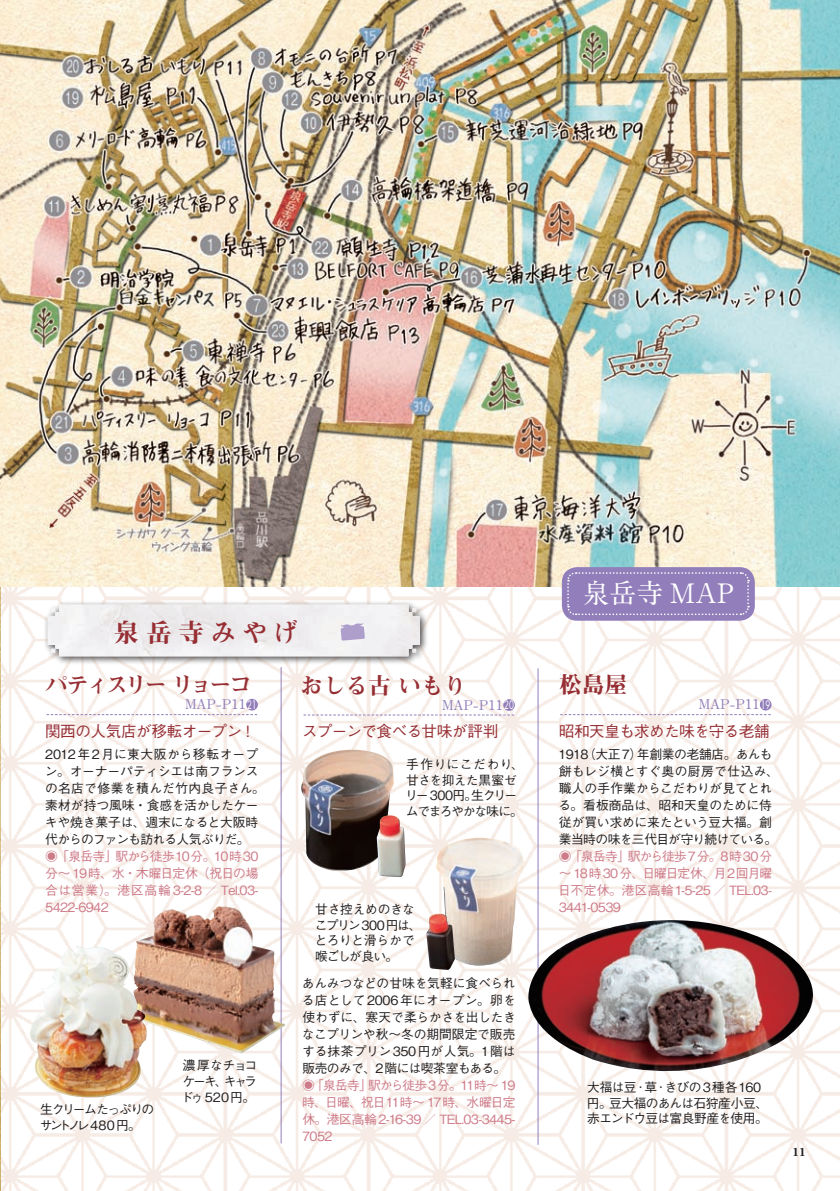
<style>
.page{position:relative;width:840px;height:1191px;background:#fff}
.page>*{position:absolute;margin:0;border:0;box-sizing:border-box;transform-origin:0 0}
.t1{font:700 26.8px "A1 Mincho Std";color:#fff}
.t2{font:25.6px "Midashi Min Pro MA31";letter-spacing:.245em;color:#962e33}
.t3{font:22.6px "Midashi Min Pro MA31";color:#962e33}
.t4{font:22.6px "Midashi Min Pro MA31";letter-spacing:-.145em;color:#962e33}
.t5{font:500 15.6px "Gothic BBB Pro";letter-spacing:-.035em;color:#962e33}
.t6{font:700 13.4px "Futo Min A101 Pro";color:#927eba}
.t7{font:500 12.8px/17px "Gothic BBB Pro";letter-spacing:-.025em;color:#231f20}
.t8{font:500 12.8px/17px "Gothic BBB Pro";letter-spacing:-.05em;color:#ce7b89}
.t9{font:500 12.8px/15.6px "Gothic BBB Pro";letter-spacing:.005em;color:#231f20}
.t10{font:500 12.8px/15.6px "Gothic BBB Pro";letter-spacing:-.11em;color:#231f20}
.t11{font:500 12.8px "Gothic BBB Pro";letter-spacing:-.055em;color:#231f20}
.t12{font:500 12.8px/15.6px "Gothic BBB Pro";letter-spacing:-.06em;color:#231f20}
.t13{font:500 12.8px "Gothic BBB Pro";letter-spacing:.03em;color:#231f20}
.t14{font:500 12.8px "Gothic BBB Pro";letter-spacing:-.005em;color:#231f20}
.t15{font:500 12.8px "Gothic BBB Pro";letter-spacing:-.05em;color:#231f20}
.t16{font:500 12.8px/15.6px "Gothic BBB Pro";letter-spacing:-.09em;color:#231f20}
.t17{font:500 12.8px "Gothic BBB Pro";letter-spacing:-.08em;color:#ce7b89}
.t18{font:500 12.8px "Gothic BBB Pro";letter-spacing:.005em;color:#ce7b89}
.t19{font:500 12.8px/15.6px "Gothic BBB Pro";letter-spacing:-.085em;color:#231f20;text-align:right}
.t20{font:500 12.8px "Gothic BBB Pro";letter-spacing:.04em;color:#231f20}
.t21{font:500 12.8px "Gothic BBB Pro";letter-spacing:-.045em;color:#231f20}
.t22{font:700 12.8px "Adobe Garamond Pro";color:#231f20}
.s1{font-family:"Futura";font-weight:400;font-size:11.4px;color:#fff}
.s2{color:#ce7b89}
</style>
<div class="page">
<img style="left:0;top:587px;width:839px;height:604px">
<img style="left:0;top:0;width:839px;height:587px">
<div style="left:561px;top:567px;width:193px;height:54px;background:#927eba;border-radius:15px"></div>
<svg style="left:566px;top:571px;width:183px;height:45px"></svg>
<hr style="left:280px;top:667px;width:1px;height:476px;background:#927eba">
<hr style="left:537px;top:668px;width:1px;height:476px;background:#927eba">
<svg style="left:560px;top:714px;width:210px;height:1px"></svg>
<div style="left:759px;top:699px;width:12px;height:11px;background:#927eba;border-radius:50%"></div>
<svg style="left:46px;top:714px;width:211px;height:1px"></svg>
<div style="left:246px;top:699px;width:12px;height:11px;background:#927eba;border-radius:50%"></div>
<svg style="left:303px;top:714px;width:211px;height:1px"></svg>
<div style="left:503px;top:699px;width:11px;height:12px;background:#927eba;border-radius:50%"></div>
<div style="left:43px;top:600px;width:384px;height:64px;background:#231f20;opacity:.75"></div>
<svg style="left:48px;top:604px;width:372px;height:52px"></svg>
<img style="left:523px;top:920px;width:292px;height:157px">
<img style="left:298px;top:749px;width:95px;height:123px">
<img style="left:435px;top:837px;width:89px;height:129px">
<img style="left:426px;top:913px;width:29px;height:58px">
<img style="left:376px;top:815px;width:29px;height:62px">
<img style="left:117px;top:905px;width:168px;height:148px">
<img style="left:28px;top:944px;width:121px;height:157px">
<p class="t2" style="left:114px;top:613px;width:186px">泉岳寺みやげ</p>
<p class="t4" style="left:45px;top:667px;width:208px">パティスリーリョーコ</p>
<p class="t5" style="left:45px;top:718px;width:212px">関西の人気店が移転オープン!</p>
<p class="t6" style="left:185px;top:694px;width:73px">MAP P- 11<span class="s1">21</span></p>
<p class="t7" style="left:45px;top:744px;width:221px">2012年2月に東大阪から移転オープン。オーナーパティシエは南フランスの名店で修業を積んだ竹内良子さん。素材が持つ風味・食感を活かしたケーキや焼き菓子は、週末になると大阪時代からのファンも訪れる人気ぶりだ。<span class="s2">◉「泉岳寺」駅から徒歩10分。10時30分～ 19時、水・木曜日定休（祝日の場合は営業）。港区高輪 3-2-8 ／ Tel.03-<br>5422-6942</span></p>
<p class="t10" style="left:40px;top:1100px;width:116px">生クリームたっぷりのサントノレ480円。</p>
<p class="t19" style="left:183px;top:1056px;width:76px">濃厚なチョコキャラ</p>
<p class="t9" style="left:181px;top:1071px;width:76px">ケーキ、<br>ドゥ520円。</p>
<p class="t3" style="left:300px;top:667px;width:168px">おしる古いもり</p>
<p class="t5" style="left:302px;top:719px;width:198px">スプーンで食べる甘味が評判</p>
<p class="t6" style="left:442px;top:694px;width:73px">MAP P- 11<span class="s1">20</span></p>
<p class="t20" style="left:406px;top:754px;width:119px">手作りにこだわり、</p>
<p class="t21" style="left:406px;top:769px;width:112px">甘さを抑えた黒蜜ゼ</p>
<p class="t7" style="left:471px;top:785px;width:48px">生クリー</p>
<p class="t16" style="left:405px;top:786px;width:119px">リー300円。<br>ムでまろやかな味に。</p>
<p class="t7" style="left:314px;top:900px;width:109px;line-height:15.6px">甘さ控えめのきなこプリン300円は、とろりと滑らかで喉ごしが良い。</p>
<p class="t7" style="left:302px;top:973px;width:215px">あんみつなどの甘味を気軽に食べられ</p>
<p class="t9" style="left:302px;top:990px;width:215px">る店として2006年にオープン。卵を</p>
<p class="t7" style="left:302px;top:1007px;width:215px">使わずに、寒天で柔らかさを出したき</p>
<p class="t7" style="left:302px;top:1024px;width:215px">なこプリンや秋～冬の期間限定で販売</p>
<p class="t9" style="left:302px;top:1041px;width:215px">する抹茶プリン350円が人気。1階は</p>
<p class="t15" style="left:302px;top:1057px;width:205px">販売のみで、2階には喫茶室もある。</p>
<p class="t17" style="left:368px;top:1074px;width:149px">駅から徒歩3分。11時~ 19</p>
<p class="t8" style="left:302px;top:1075px;width:215px">◉「泉岳寺」<br>時、日曜、祝日11時～ 17時、水曜日定休。港区高輪2-16-39 ／ TEL.03-3445-<br>7052</p>
<p class="t1" style="left:582px;top:571px;width:153px">泉岳寺 MAP</p>
<p class="t3" style="left:558px;top:667px;width:70px">松島屋</p>
<p class="t5" style="left:558px;top:718px;width:212px">昭和天皇も求めた味を守る老舗</p>
<p class="t6" style="left:698px;top:694px;width:73px">MAP P- 11<span class="s1">19</span></p>
<p class="t7" style="left:582px;top:744px;width:61px">（大正7）</p>
<p class="t7" style="left:636px;top:744px;width:137px">年創業の老舗店。あんも</p>
<p class="t7" style="left:558px;top:744px;width:31px">1918</p>
<p class="t13" style="left:558px;top:761px;width:221px">餅もレジ横とすぐ奥の厨房で仕込み、</p>
<p class="t7" style="left:558px;top:778px;width:215px">職人の手作業からこだわりが見てとれ</p>
<p class="t14" style="left:558px;top:795px;width:215px">る。看板商品は、昭和天皇のために侍</p>
<p class="t7" style="left:558px;top:812px;width:214px">従が買い求めに来たという豆大福。創</p>
<p class="t11" style="left:558px;top:829px;width:220px">業当時の味を三代目が守り続けている。</p>
<p class="t18" style="left:627px;top:846px;width:146px">駅から徒歩7分。8時30分</p>
<p class="t8" style="left:557px;top:846px;width:215px">◉「泉岳寺」<br>～ 18時30分、日曜日定休、月2回月曜日不定休。港区高輪1-5-25 ／ TEL.03-<br>3441-0539</p>
<p class="t7" style="left:608px;top:1078px;width:161px;line-height:15.6px;text-indent:-22px">大福は豆 草･ ･きびの3種各160豆大福のあんは石狩産小豆、</p>
<p class="t12" style="left:586px;top:1093px;width:182px">円。<br>赤エンドウ豆は富良野産を使用。</p>
<p class="t22" style="left:792px;top:1144px;width:15px">11</p>
</div>
